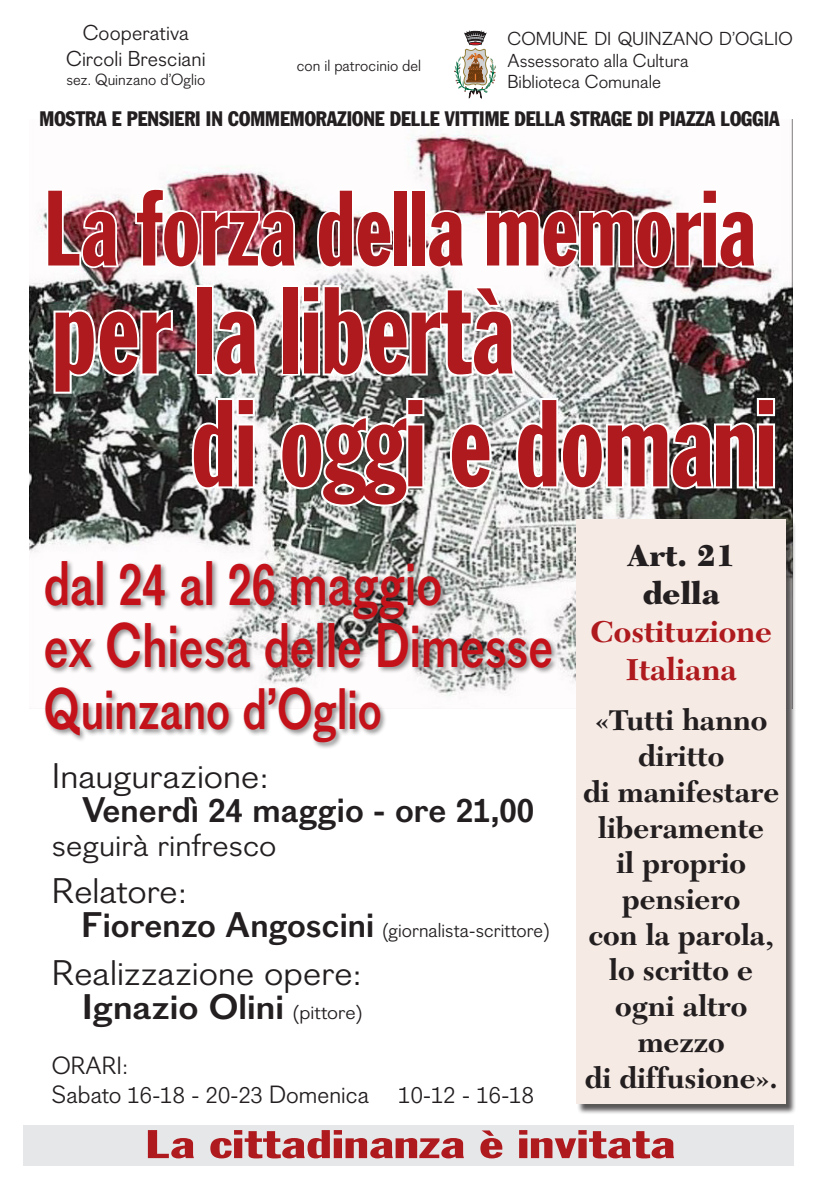
<style>
.page{position:relative;width:819px;height:1191px;background:#fff}
.page>*{position:absolute;margin:0;border:0;box-sizing:border-box;transform-origin:0 0}
.t1{font:121.19px "Franklin Gothic Extra Cond";color:#ae1a1e}
.t2{font:105px "Franklin Gothic Extra Cond";color:#ae1a1e}
.t3{font:700 61.25px "Figgins Sans";color:#c4121a;scale:.78 1}
.t4{font:700 56.88px "Figgins Sans";color:#c4121a;scale:.78 1}
.t5{font:39.38px "Franklin Gothic Extra Cond";color:#ae1a1e;scale:1.8 1}
.t6{font:34.65px "Figgins Sans";color:#231f20;scale:1.07 1}
.t7{font:700 34.65px "Figgins Sans";color:#231f20}
.t8{font:700 34.65px "Figgins Sans";color:#231f20;scale:1.07 1}
.t9{font:700 31.5px/37.8px "New Caledonia LT Std";color:#ae1a1e;text-align:center}
.t10{font:900 31.5px "New Caledonia LT Std";color:#231f20}
.t11{font:31.06px "Figgins Sans";color:#231f20;scale:1.07 1}
.t12{font:700 29.75px/35.7px "New Caledonia LT Std";color:#231f20;text-align:center}
.t13{font:24.24px "Figgins Sans";color:#231f20}
.t14{font:21px "Figgins Sans";color:#231f20}
.t15{font:condensed 20.65px "Franklin Gothic";color:#231f20;scale:.95 1}
.t16{font:19.6px "Figgins Sans";color:#231f20}
.t17{font:18.29px "Figgins Sans";color:#231f20}
.t18{font:15.75px "Figgins Sans";color:#231f20}
.s1{font-weight:700;font-size:34.65px}
.s2{font-weight:400;font-size:19.6px}
</style>
<div class="page">
<div style="left:24px;top:1125px;width:770px;height:40px;background:#e6e7e9"></div>
<svg style="left:454px;top:30px;width:42px;height:68px"></svg>
<img style="left:29px;top:119px;width:763px;height:564px">
<img style="left:45px;top:187px;width:76px;height:83px">
<img style="left:133px;top:186px;width:166px;height:84px">
<svg style="left:315px;top:187px;width:79px;height:83px"></svg>
<div style="left:393px;top:189px;width:15px;height:78px;border:4px solid #fff"></div>
<svg style="left:425px;top:208px;width:42px;height:62px"></svg>
<img style="left:483px;top:187px;width:275px;height:83px">
<img style="left:51px;top:307px;width:124px;height:89px">
<div style="left:195px;top:285px;width:19px;height:90px;border:4px solid #fff"></div>
<svg style="left:213px;top:307px;width:48px;height:71px"></svg>
<div style="left:282px;top:285px;width:18px;height:90px;border:4px solid #fff"></div>
<svg style="left:300px;top:283px;width:217px;height:95px"></svg>
<svg style="left:190px;top:396px;width:67px;height:95px"></svg>
<svg style="left:278px;top:396px;width:148px;height:112px"></svg>
<svg style="left:448px;top:420px;width:46px;height:71px"></svg>
<svg style="left:514px;top:396px;width:263px;height:95px"></svg>
<div style="left:43px;top:559px;width:516px;height:190px;background:#231f20;opacity:.5"></div>
<div style="left:577px;top:520px;width:219px;height:594px;background:#231f20;opacity:.75"></div>
<div style="left:575px;top:518px;width:210px;height:585px;background:#f6eae4"></div>
<p class="t14" style="left:83px;top:21px;width:108px">Cooperativa</p>
<p class="t14" style="left:66px;top:46px;width:141px">Circoli Bresciani</p>
<p class="t18" style="left:66px;top:70px;width:140px">sez. Quinzano d’Oglio</p>
<p class="t18" style="left:297px;top:56px;width:126px">con il patrocinio del</p>
<p class="t17" style="left:507px;top:27px;width:287px">COMUNE DI QUINZANO D’OGLIO</p>
<p class="t17" style="left:507px;top:49px;width:183px">Assessorato alla Cultura</p>
<p class="t17" style="left:507px;top:71px;width:155px">Biblioteca Comunale</p>
<p class="t15" style="left:40px;top:106px;width:780px">MOSTRA E PENSIERI IN COMMEMORAZIONE DELLE VITTIME DELLA STRAGE DI PIAZZA LOGGIA</p>
<p class="t2" style="left:44px;top:172px;width:713px">La forza della memoria</p>
<p class="t1" style="left:52px;top:266px;width:464px">per la libertà</p>
<p class="t1" style="left:191px;top:379px;width:586px">di oggi e domani</p>
<p class="t3" style="left:44px;top:546px;width:512px">dal 24 al 26 maggio</p>
<p class="t3" style="left:44px;top:608px;width:654px">ex Chiesa delle Dimesse</p>
<p class="t4" style="left:44px;top:674px;width:435px">Quinzano d’Oglio</p>
<p class="t6" style="left:52px;top:755px;width:204px">Inaugurazione:</p>
<p class="t7" style="left:82px;top:789px;width:453px">Venerdì 24 maggio - ore 21,00</p>
<p class="t11" style="left:52px;top:827px;width:211px">seguirà rinfresco</p>
<p class="t6" style="left:52px;top:870px;width:128px">Relatore:</p>
<p class="t16" style="left:81px;top:919px;width:470px"><span class="s1">Fiorenzo Angoscini</span> (giornalista-scrittore)</p>
<p class="t6" style="left:52px;top:952px;width:291px">Realizzazione opere:</p>
<p class="t8" style="left:82px;top:986px;width:264px">Ignazio Olini <span class="s2">(pittore)</span></p>
<p class="t13" style="left:52px;top:1051px;width:78px">ORARI:</p>
<p class="t13" style="left:52px;top:1080px;width:483px">Sabato 16-18 - 20-23 Domenica 10-12 - 16-18</p>
<p class="t10" style="left:627px;top:537px;width:109px">Art. 21</p>
<p class="t10" style="left:642px;top:574px;width:78px">della</p>
<p class="t9" style="left:590px;top:613px;width:183px">Costituzione<br>Italiana</p>
<p class="t12" style="left:595px;top:703px;width:173px">«Tutti hanno diritto</p>
<p class="t12" style="left:583px;top:774px;width:198px">di manifestare</p>
<p class="t12" style="left:598px;top:810px;width:167px">liberamente</p>
<p class="t12" style="left:616px;top:846px;width:131px">il proprio</p>
<p class="t12" style="left:622px;top:882px;width:119px">pensiero</p>
<p class="t12" style="left:589px;top:917px;width:186px">con la parola,</p>
<p class="t12" style="left:609px;top:953px;width:145px">lo scritto e</p>
<p class="t12" style="left:615px;top:989px;width:134px">ogni altro mezzo</p>
<p class="t12" style="left:584px;top:1060px;width:194px">di diffusione».</p>
<p class="t5" style="left:145px;top:1123px;width:296px">La cittadinanza è invitata</p>
</div>
